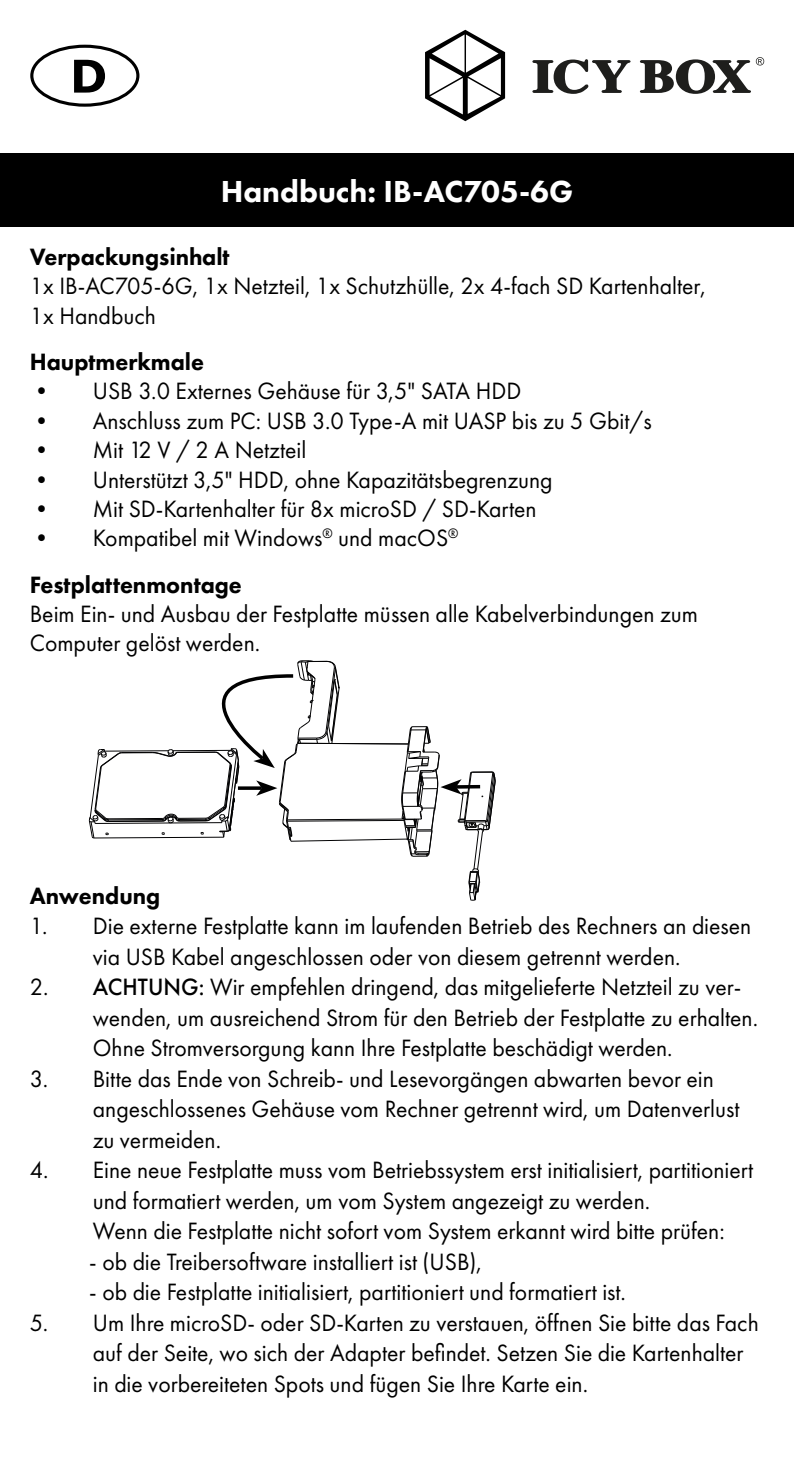
<style>
.page{position:relative;width:794px;height:1469px;background:#fff}
.page>*{position:absolute;margin:0;border:0;box-sizing:border-box;transform-origin:0 0}
.t1{font:800 31.5px "Futura PT";color:#fff}
.t2{font:24.5px/30.4px "Futura PT";color:#000;scale:.96 1}
.t3{font:800 24.5px "Futura PT";color:#000;scale:.96 1}
.s1{font-weight:800}
.s2{font-weight:500}
</style>
<div class="page">
<div style="left:30px;top:45px;width:109px;height:62px;border:3px solid #000;border-radius:50%"></div>
<svg style="left:74px;top:60px;width:31px;height:33px"></svg>
<div style="left:0;top:153px;width:794px;height:74px;background:#000"></div>
<svg style="left:425px;top:30px;width:80px;height:91px"></svg>
<svg style="left:532px;top:57px;width:232px;height:37px"></svg>
<hr style="left:105px;top:750px;width:63px;height:1px;background:#020203">
<hr style="left:122px;top:751px;width:30px;height:2px;background:#020203">
<hr style="left:108px;top:818px;width:54px;height:1px;background:#020203">
<hr style="left:108px;top:819px;width:55px;height:1px;background:#020203">
<hr style="left:108px;top:820px;width:55px;height:2px;background:#020203">
<hr style="left:95px;top:822px;width:127px;height:2px;background:#020203">
<hr style="left:94px;top:836px;width:130px;height:2px;background:#020203">
<svg style="left:88px;top:749px;width:35px;height:90px"></svg>
<svg style="left:150px;top:660px;width:346px;height:241px"></svg>
<p class="t1" style="left:221px;top:179px;width:354px">Handbuch: IB-AC705-6G</p>
<p class="t3" style="left:30px;top:246px;width:210px">Verpackungsinhalt</p>
<p class="t2" style="left:30px;top:272px;width:706px;line-height:29.4px">1x IB-AC705-6G, 1x Netzteil, 1x Schutzhülle, 2x 4-fach SD Kartenhalter,<br>1x Handbuch</p>
<p class="t3" style="left:30px;top:351px;width:183px">Hauptmerkmale</p>
<p class="t2" style="left:30px;top:377px;width:513px">• USB 3.0 Externes Gehäuse für 3,5" SATA HDD</p>
<p class="t2" style="left:30px;top:406px;width:649px">• Anschluss zum PC: USB 3.0 Type-A mit UASP bis zu 5 Gbit/s</p>
<p class="t2" style="left:30px;top:435px;width:290px">• Mit 12 V / 2 A Netzteil</p>
<p class="t2" style="left:30px;top:465px;width:546px">• Unterstützt 3,5" HDD, ohne Kapazitätsbegrenzung</p>
<p class="t2" style="left:30px;top:494px;width:529px">• Mit SD-Kartenhalter für 8x microSD / SD-Karten</p>
<p class="t2" style="left:30px;top:516px;width:448px;line-height:46.2px">• Kompatibel mit Windows<sup>®</sup> und macOS<sup>®<br></sup><span class="s1">Festplattenmontage</span></p>
<p class="t2" style="left:30px;top:600px;width:697px;line-height:29.4px">Beim Ein- und Ausbau der Festplatte müssen alle Kabelverbindungen zum<br>Computer gelöst werden.</p>
<p class="t3" style="left:30px;top:885px;width:137px">Anwendung</p>
<p class="t2" style="left:30px;top:911px;width:753px;text-align:center">1. Die externe Festplatte kann im laufenden Betrieb des Rechners an diesen via USB Kabel angeschlossen oder von diesem getrennt werden.</p>
<p class="t2" style="left:93px;top:972px;width:694px;text-indent:-63px">2. <span class="s2">ACHTUNG:</span> Wir empfehlen dringend, das mitgelieferte Netzteil zu ver&shy;wenden, um ausreichend Strom für den Betrieb der Festplatte zu erhalten.<br>Ohne Stromversorgung kann Ihre Festplatte beschädigt werden.</p>
<p class="t2" style="left:93px;top:1063px;width:675px;text-indent:-63px">3. Bitte das Ende von Schreib- und Lesevorgängen abwarten bevor ein angeschlossenes Gehäuse vom Rechner getrennt wird, um Datenverlust zu vermeiden.</p>
<p class="t2" style="left:93px;top:1155px;width:689px;text-indent:-63px">4. Eine neue Festplatte muss vom Betriebssystem erst initialisiert, partitioniert und formatiert werden, um vom System angezeigt zu werden.<br>Wenn die Festplatte nicht sofort vom System erkannt wird bitte prüfen:</p>
<p class="t2" style="left:89px;top:1246px;width:410px">- ob die Treibersoftware installiert ist (USB),</p>
<p class="t2" style="left:89px;top:1277px;width:560px">- ob die Festplatte initialisiert, partitioniert und formatiert ist.</p>
<p class="t2" style="left:93px;top:1307px;width:695px;text-indent:-63px">5. Um Ihre microSD- oder SD-Karten zu verstauen, öffnen Sie bitte das Fach auf der Seite, wo sich der Adapter befindet. Setzen Sie die Kartenhalter in die vorbereiteten Spots und fügen Sie Ihre Karte ein.</p>
</div>
